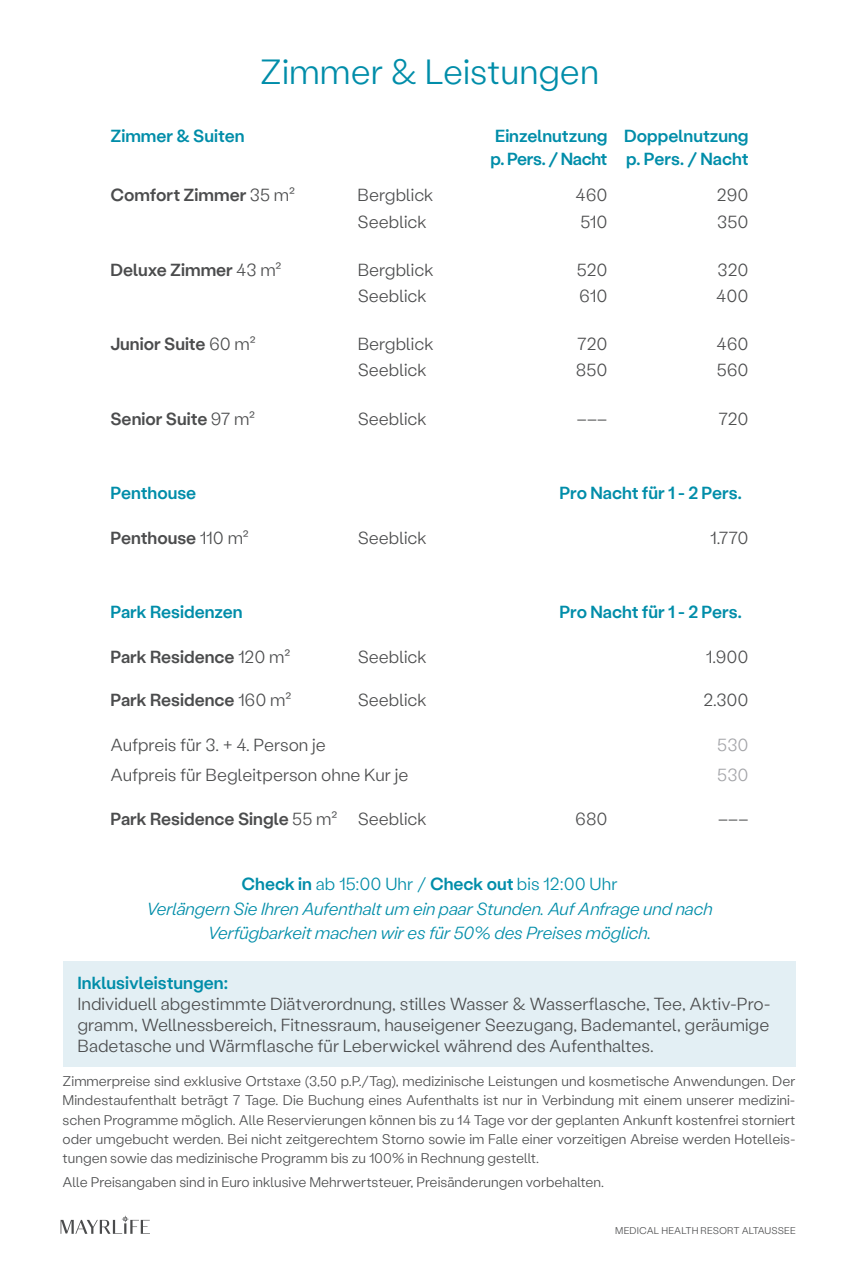
<style>
.page{position:relative;width:859px;height:1285px;background:#fff}
.page>*{position:absolute;margin:0;border:0;box-sizing:border-box;transform-origin:0 0}
.t1{font:300 35px "Stabil Grotesk";color:#008da9}
.t2{font:300 17.5px/26.2px "Stabil Grotesk";color:#4b4c4d}
.t3{font:italic 300 17.5px/24.5px "Stabil Grotesk";color:#008da9;text-align:center}
.t4{font:500 17.5px/22.8px "Stabil Grotesk";color:#008da9}
.t5{font:500 17.5px "Stabil Grotesk";color:#4b4c4d}
.t6{font:300 17.5px/29.8px "Stabil Grotesk";letter-spacing:.005em;color:#a3a4a8}
.t7{font:300 14px/19.2px "Stabil Grotesk";color:#4b4c4d;text-align:justify}
.t8{font:300 9.8px "Stabil Grotesk";letter-spacing:.01em;color:#4b4c4d}
.s1{font-weight:300}
.s2{font-weight:500;font-style:normal}
.s3{font-style:normal}
</style>
<div class="page">
<svg style="left:61px;top:1215px;width:89px;height:19px"></svg>
<div style="left:63px;top:962px;width:732px;height:105px;background:#e3eff4"></div>
<h1 class="t1" style="left:260px;top:49px;width:340px">Zimmer &amp; Leistungen</h1>
<p class="t4" style="left:110px;top:123px;width:136px">Zimmer &amp; Suiten</p>
<p class="t4" style="left:490px;top:123px;width:118px">Einzelnutzung p. Pers. / Nacht</p>
<p class="t4" style="left:623px;top:123px;width:126px">Doppelnutzung p. Pers. / Nacht</p>
<p class="t5" style="left:110px;top:183px;width:186px">Comfort Zimmer <span class="s1">35 m²</span></p>
<p class="t2" style="left:357px;top:181px;width:77px">Bergblick<br>Seeblick</p>
<p class="t2" style="left:575px;top:181px;width:34px">460<br>510</p>
<p class="t2" style="left:716px;top:181px;width:33px">290<br>350</p>
<p class="t5" style="left:110px;top:258px;width:173px">Deluxe Zimmer <span class="s1">43 m²</span></p>
<p class="t2" style="left:357px;top:256px;width:77px">Bergblick<br>Seeblick</p>
<p class="t2" style="left:576px;top:256px;width:32px">520<br>610</p>
<p class="t2" style="left:716px;top:256px;width:34px">320<br>400</p>
<p class="t5" style="left:110px;top:332px;width:147px">Junior Suite <span class="s1">60 m²</span></p>
<p class="t2" style="left:357px;top:330px;width:77px">Bergblick<br>Seeblick</p>
<p class="t2" style="left:575px;top:330px;width:33px">720<br>850</p>
<p class="t2" style="left:716px;top:330px;width:34px">460<br>560</p>
<p class="t5" style="left:110px;top:406px;width:146px">Senior Suite <span class="s1">97 m²</span></p>
<p class="t2" style="left:357px;top:404px;width:71px">Seeblick</p>
<p class="t2" style="left:576px;top:404px;width:33px">–––</p>
<p class="t2" style="left:718px;top:404px;width:32px">720</p>
<p class="t4" style="left:110px;top:481px;width:87px">Penthouse</p>
<p class="t4" style="left:559px;top:481px;width:184px">Pro Nacht für 1 - 2 Pers.</p>
<p class="t5" style="left:110px;top:526px;width:140px">Penthouse <span class="s1">110 m²</span></p>
<p class="t2" style="left:357px;top:523px;width:71px">Seeblick</p>
<p class="t2" style="left:710px;top:523px;width:40px">1.770</p>
<p class="t4" style="left:110px;top:600px;width:134px">Park Residenzen</p>
<p class="t4" style="left:559px;top:600px;width:184px">Pro Nacht für 1 - 2 Pers.</p>
<p class="t5" style="left:110px;top:645px;width:181px">Park Residence <span class="s1">120 m²</span></p>
<p class="t2" style="left:357px;top:643px;width:71px">Seeblick</p>
<p class="t2" style="left:705px;top:643px;width:44px">1.900</p>
<p class="t5" style="left:110px;top:688px;width:183px">Park Residence <span class="s1">160 m²</span></p>
<p class="t2" style="left:357px;top:686px;width:71px">Seeblick</p>
<p class="t2" style="left:703px;top:686px;width:47px">2.300</p>
<p class="t2" style="left:110px;top:729px;width:299px;line-height:29.8px">Aufpreis für 3. + 4. Person je<br>Aufpreis für Begleitperson ohne Kur je</p>
<p class="t6" style="left:717px;top:729px;width:33px">530<br>530</p>
<p class="t5" style="left:110px;top:807px;width:318px">Park Residence Single <span class="s1">55 m² Seeblick</span></p>
<p class="t2" style="left:575px;top:805px;width:34px">680</p>
<p class="t2" style="left:717px;top:805px;width:33px">–––</p>
<p class="t3" style="left:146px;top:871px;width:567px"><span class="s2">Check in</span> <span class="s3">ab 15:00 Uhr /</span> <span class="s2">Check out</span> <span class="s3">bis 12:00 Uhr<br></span>Verlängern Sie Ihren Aufenthalt um ein paar Stunden. Auf Anfrage und nach<br>Verfügbarkeit machen wir es für 50% des Preises möglich.</p>
<p class="t4" style="left:77px;top:970px;width:152px">Inklusivleistungen:</p>
<p class="t2" style="left:77px;top:992px;width:694px;line-height:21px;text-align:justify">Individuell abgestimmte Diätverordnung, stilles Wasser &amp; Wasserflasche, Tee, Aktiv-Pro&shy;gramm, Wellnessbereich, Fitnessraum, hauseigener Seezugang, Bademantel, geräumige Badetasche und Wärmflasche für Leberwickel während des Aufenthaltes.</p>
<p class="t7" style="left:63px;top:1071px;width:734px">Zimmerpreise sind exklusive Ortstaxe (3,50 p.P./Tag), medizinische Leistungen und kosmetische Anwendungen. Der Mindestaufenthalt beträgt 7 Tage. Die Buchung eines Aufenthalts ist nur in Verbindung mit einem unserer medizini&shy;schen Programme möglich. Alle Reservierungen können bis zu 14 Tage vor der geplanten Ankunft kostenfrei storniert oder umgebucht werden. Bei nicht zeitgerechtem Storno sowie im Falle einer vorzeitigen Abreise werden Hotelleis&shy;tungen sowie das medizinische Programm bis zu 100% in Rechnung gestellt.</p>
<p class="t7" style="left:63px;top:1172px;width:542px">Alle Preisangaben sind in Euro inklusive Mehrwertsteuer, Preisänderungen vorbehalten.</p>
<p class="t8" style="left:615px;top:1224px;width:182px">MEDICAL HEALTH RESORT ALTAUSSEE</p>
</div>
